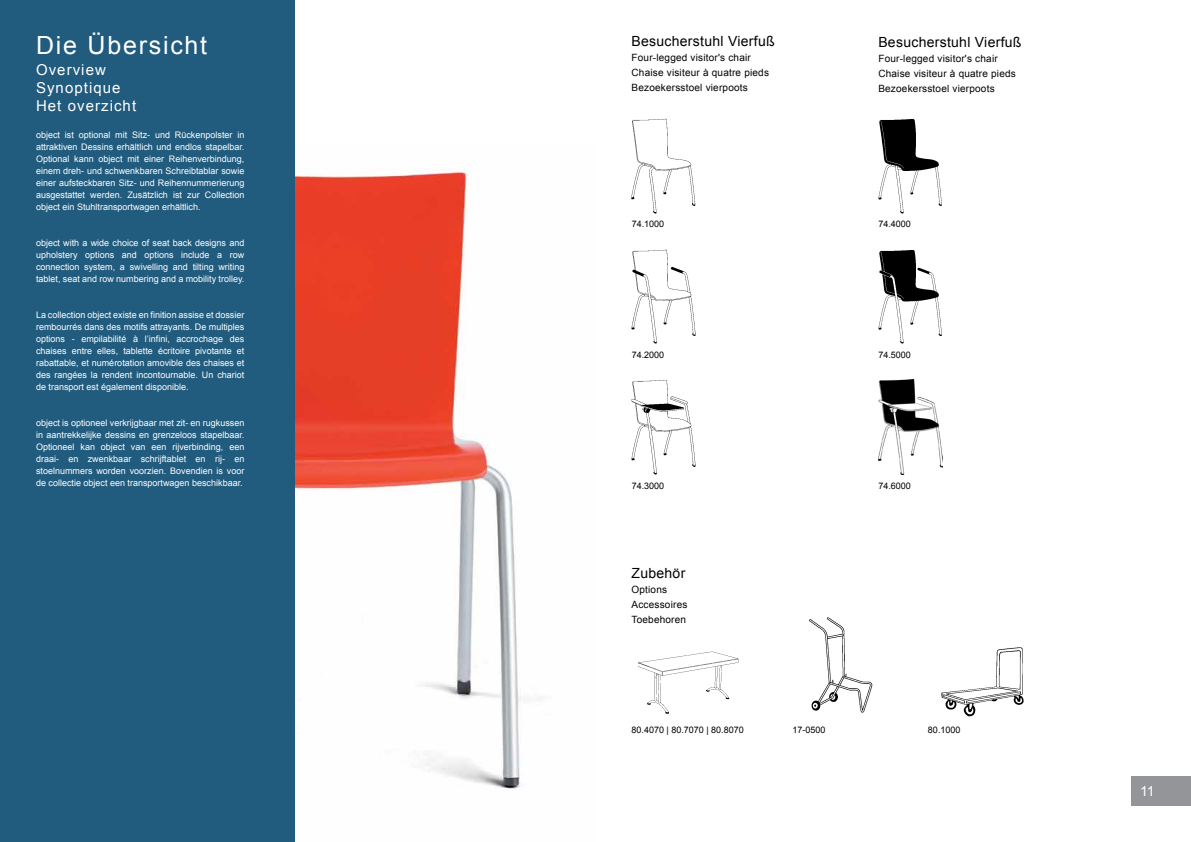
<style>
.page{position:relative;width:1191px;height:842px;background:#fff}
.page>*{position:absolute;margin:0;border:0;box-sizing:border-box;transform-origin:0 0}
.t1{font:25px "Arial";letter-spacing:.07em;color:#fff}
.t2{font:15px/18px "Arial";letter-spacing:.07em;color:#fff}
.t3{font:14px "Arial";letter-spacing:.02em;color:#000}
.t4{font:14px "Arial";color:#fff}
.t5{font:10px/15px "Arial";letter-spacing:.02em;color:#000}
.t6{font:9px/12px "Arial";color:#fff;text-align:justify}
.t7{font:9px "Arial";color:#000}
</style>
<div class="page">
<img style="left:295px;top:169px;width:246px;height:620px">
<div style="left:0;top:0;width:295px;height:842px;background:#215b7d"></div>
<img style="left:632px;top:119px;width:63px;height:94px">
<img style="left:632px;top:249px;width:63px;height:94px">
<img style="left:632px;top:380px;width:63px;height:94px">
<img style="left:878px;top:119px;width:64px;height:94px">
<img style="left:878px;top:250px;width:64px;height:93px">
<img style="left:878px;top:380px;width:64px;height:94px">
<img style="left:639px;top:651px;width:99px;height:63px">
<img style="left:941px;top:647px;width:83px;height:70px">
<img style="left:809px;top:617px;width:64px;height:96px">
<div style="left:1131px;top:777px;width:60px;height:29px;background:#939598"></div>
<h1 class="t1" style="left:36px;top:29px;width:173px">Die Übersicht</h1>
<h2 class="t2" style="left:36px;top:61px;width:102px">Overview<br>Synoptique<br>Het overzicht</h2>
<p class="t6" style="left:36px;top:128px;width:210px">object ist optional mit Sitz- und Rückenpolster in attraktiven Dessins erhältlich und endlos stapelbar.<br>Optional kann object mit einer Reihenverbindung, einem dreh- und schwenkbaren Schreibtablar sowie einer aufsteckbaren Sitz- und Reihennummerierung ausgestattet werden. Zusätzlich ist zur Collection object ein Stuhltransportwagen erhältlich.</p>
<p class="t6" style="left:36px;top:236px;width:210px">object with a wide choice of seat back designs and upholstery options and options include a row connection system, a swivelling and tilting writing tablet, seat and row numbering and a mobility trolley.</p>
<p class="t6" style="left:36px;top:308px;width:210px">La collection object existe en finition assise et dossier rembourrés dans des motifs attrayants. De multiples options - empilabilité à l’infini, accrochage des chaises entre elles, tablette écritoire pivotante et rabattable, et numérotation amovible des chaises et des rangées la rendent incontournable. Un chariot de transport est également disponible.</p>
<p class="t6" style="left:36px;top:416px;width:210px">object is optioneel verkrijgbaar met zit- en rugkussen in aantrekkelijke dessins en grenzeloos stapelbaar.<br>Optioneel kan object van een rijverbinding, een draai- en zwenkbaar schrijftablet en rij- en stoelnummers worden voorzien. Bovendien is voor de collectie object een transportwagen beschikbaar.</p>
<h3 class="t3" style="left:631px;top:32px;width:145px">Besucherstuhl Vierfuß</h3>
<p class="t5" style="left:631px;top:50px;width:139px">Four-legged visitor's chair<br>Chaise visiteur à quatre pieds<br>Bezoekersstoel vierpoots</p>
<h3 class="t3" style="left:878px;top:33px;width:145px">Besucherstuhl Vierfuß</h3>
<p class="t5" style="left:878px;top:51px;width:139px">Four-legged visitor's chair<br>Chaise visiteur à quatre pieds<br>Bezoekersstoel vierpoots</p>
<p class="t7" style="left:632px;top:218px;width:34px">74.1000</p>
<p class="t7" style="left:878px;top:218px;width:34px">74.4000</p>
<p class="t7" style="left:632px;top:349px;width:34px">74.2000</p>
<p class="t7" style="left:878px;top:349px;width:34px">74.5000</p>
<p class="t7" style="left:632px;top:479px;width:34px">74.3000</p>
<p class="t7" style="left:878px;top:479px;width:34px">74.6000</p>
<h3 class="t3" style="left:631px;top:564px;width:55px">Zubehör</h3>
<p class="t5" style="left:631px;top:582px;width:57px">Options<br>Accessoires<br>Toebehoren</p>
<p class="t7" style="left:631px;top:724px;width:114px">80.4070 | 80.7070 | 80.8070</p>
<p class="t7" style="left:792px;top:724px;width:35px">17-0500</p>
<p class="t7" style="left:928px;top:724px;width:34px">80.1000</p>
<h3 class="t4" style="left:1140px;top:782px;width:16px">11</h3>
</div>
